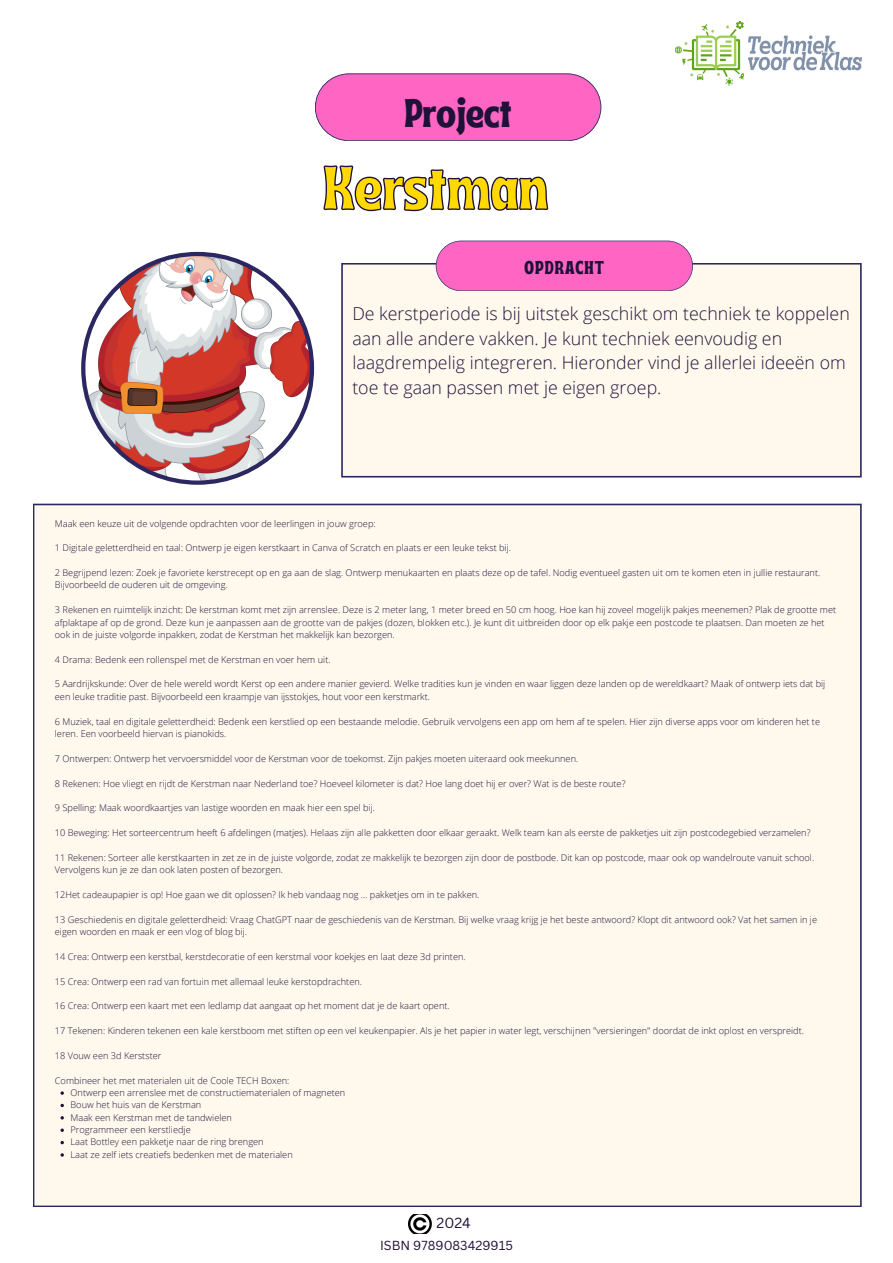
<style>
.page{position:relative;width:893px;height:1263px;background:#fff}
.page>*{position:absolute;margin:0;border:0;box-sizing:border-box;transform-origin:0 0}
.t1{font:61.35px "Ayr Tropika Island Int";color:#ffd900}
.t2{font:39.83px "Ayr Tropika Island Int";color:#201139}
.t3{font:18.6px "Ayr Tropika Island Int";letter-spacing:.055em;color:#201139}
.t4{font:300 17.77px/24.8px "Open Sans";color:#201139}
.t5{font:14.25px "Canva Sans";color:#201139}
.t6{font:12.75px "Canva Sans";color:#201139}
.t7{font:300 9.23px/12.4px "Open Sans";color:#201139}
</style>
<div class="page">
<div style="left:341px;top:263px;width:520px;height:214px;background:#fff9ed"></div>
<div style="left:33px;top:504px;width:828px;height:703px;background:#fff9ed"></div>
<svg style="left:436px;top:241px;width:257px;height:50px;background:#fa6bc4"></svg>
<svg style="left:315px;top:73px;width:286px;height:68px;background:#f96cc4"></svg>
<svg style="left:81px;top:252px;width:233px;height:233px"></svg>
<img style="left:675px;top:22px;width:186px;height:64px">
<img style="left:408px;top:1214px;width:24px;height:19px">
<svg style="left:61px;top:1091px;width:3px;height:4px"></svg>
<svg style="left:61px;top:1128px;width:3px;height:4px"></svg>
<svg style="left:61px;top:1153px;width:3px;height:4px"></svg>
<svg style="left:323px;top:165px;width:226px;height:47px"></svg>
<p class="t2" style="left:404px;top:75px;width:109px">Project</p>
<h1 class="t1" style="left:323px;top:129px;width:226px">Kerstman</h1>
<h2 class="t3" style="left:524px;top:250px;width:81px">OPDRACHT</h2>
<p class="t4" style="left:352px;top:300px;width:499px">De kerstperiode is bij uitstek geschikt om techniek te koppelen aan alle andere vakken. Je kunt techniek eenvoudig en laagdrempelig integreren. Hieronder vind je allerlei ideeën om toe te gaan passen met je eigen groep.</p>
<h3 class="t7" style="left:55px;top:517px;width:322px">Maak een keuze uit de volgende opdrachten voor de leerlingen in jouw groep:</h3>
<h4 class="t7" style="left:55px;top:541px;width:457px">1 Digitale geletterdheid en taal: Ontwerp je eigen kerstkaart in Canva of Scratch en plaats er een leuke tekst bij.</h4>
<p class="t7" style="left:55px;top:566px;width:767px">2 Begrijpend lezen: Zoek je favoriete kerstrecept op en ga aan de slag. Ontwerp menukaarten en plaats deze op de tafel. Nodig eventueel gasten uit om te komen eten in jullie restaurant.<br>Bijvoorbeeld de ouderen uit de omgeving.</p>
<p class="t7" style="left:55px;top:603px;width:783px">3 Rekenen en ruimtelijk inzicht: De kerstman komt met zijn arrenslee. Deze is 2 meter lang, 1 meter breed en 50 cm hoog. Hoe kan hij zoveel mogelijk pakjes meenemen? Plak de grootte met afplaktape af op de grond. Deze kun je aanpassen aan de grootte van de pakjes (dozen, blokken etc.). Je kunt dit uitbreiden door op elk pakje een postcode te plaatsen. Dan moeten ze het ook in de juiste volgorde inpakken, zodat de Kerstman het makkelijk kan bezorgen.</p>
<p class="t7" style="left:55px;top:653px;width:277px">4 Drama: Bedenk een rollenspel met de Kerstman en voer hem uit.</p>
<p class="t7" style="left:55px;top:678px;width:772px">5 Aardrijkskunde: Over de hele wereld wordt Kerst op een andere manier gevierd. Welke tradities kun je vinden en waar liggen deze landen op de wereldkaart? Maak of ontwerp iets dat bij een leuke traditie past. Bijvoorbeeld een kraampje van ijsstokjes, hout voor een kerstmarkt.</p>
<p class="t7" style="left:55px;top:715px;width:766px">6 Muziek, taal en digitale geletterdheid: Bedenk een kerstlied op een bestaande melodie. Gebruik vervolgens een app om hem af te spelen. Hier zijn diverse apps voor om kinderen het te leren. Een voorbeeld hiervan is pianokids.</p>
<p class="t7" style="left:55px;top:752px;width:525px">7 Ontwerpen: Ontwerp het vervoersmiddel voor de Kerstman voor de toekomst. Zijn pakjes moeten uiteraard ook meekunnen.</p>
<p class="t7" style="left:55px;top:777px;width:572px">8 Rekenen: Hoe vliegt en rijdt de Kerstman naar Nederland toe? Hoeveel kilometer is dat? Hoe lang doet hij er over? Wat is de beste route?</p>
<p class="t7" style="left:55px;top:801px;width:322px">9 Spelling: Maak woordkaartjes van lastige woorden en maak hier een spel bij.</p>
<p class="t7" style="left:55px;top:826px;width:757px">10 Beweging: Het sorteercentrum heeft 6 afdelingen (matjes). Helaas zijn alle pakketten door elkaar geraakt. Welk team kan als eerste de pakketjes uit zijn postcodegebied verzamelen?</p>
<p class="t7" style="left:55px;top:851px;width:761px">11 Rekenen: Sorteer alle kerstkaarten in zet ze in de juiste volgorde, zodat ze makkelijk te bezorgen zijn door de postbode. Dit kan op postcode, maar ook op wandelroute vanuit school.<br>Vervolgens kun je ze dan ook laten posten of bezorgen.</p>
<p class="t7" style="left:55px;top:888px;width:426px">12Het cadeaupapier is op! Hoe gaan we dit oplossen? Ik heb vandaag nog ... pakketjes om in te pakken.</p>
<p class="t7" style="left:55px;top:913px;width:763px">13 Geschiedenis en digitale geletterdheid: Vraag ChatGPT naar de geschiedenis van de Kerstman. Bij welke vraag krijg je het beste antwoord? Klopt dit antwoord ook? Vat het samen in je eigen woorden en maak er een vlog of blog bij.</p>
<p class="t7" style="left:55px;top:950px;width:412px">14 Crea: Ontwerp een kerstbal, kerstdecoratie of een kerstmal voor koekjes en laat deze 3d printen.</p>
<p class="t7" style="left:55px;top:975px;width:309px">15 Crea: Ontwerp een rad van fortuin met allemaal leuke kerstopdrachten.</p>
<p class="t7" style="left:55px;top:999px;width:396px">16 Crea: Ontwerp een kaart met een ledlamp dat aangaat op het moment dat je de kaart opent.</p>
<p class="t7" style="left:55px;top:1024px;width:750px">17 Tekenen: Kinderen tekenen een kale kerstboom met stiften op een vel keukenpapier. Als je het papier in water legt, verschijnen "versieringen" doordat de inkt oplost en verspreidt.</p>
<p class="t7" style="left:55px;top:1049px;width:108px">18 Vouw een 3d Kerstster</p>
<p class="t7" style="left:55px;top:1074px;width:236px">Combineer het met materialen uit de Coole TECH Boxen:</p>
<p class="t7" style="left:71px;top:1086px;width:276px">Ontwerp een arrenslee met de constructiematerialen of magneten</p>
<p class="t7" style="left:71px;top:1098px;width:132px">Bouw het huis van de Kerstman</p>
<p class="t7" style="left:71px;top:1111px;width:163px">Maak een Kerstman met de tandwielen</p>
<p class="t7" style="left:71px;top:1123px;width:122px">Programmeer een kerstliedje</p>
<p class="t7" style="left:71px;top:1135px;width:195px">Laat Bottley een pakketje naar de ring brengen</p>
<p class="t7" style="left:71px;top:1148px;width:224px">Laat ze zelf iets creatiefs bedenken met de materialen</p>
<p class="t5" style="left:436px;top:1212px;width:36px">2024</p>
<p class="t6" style="left:380px;top:1237px;width:134px">ISBN 9789083429915</p>
</div>
